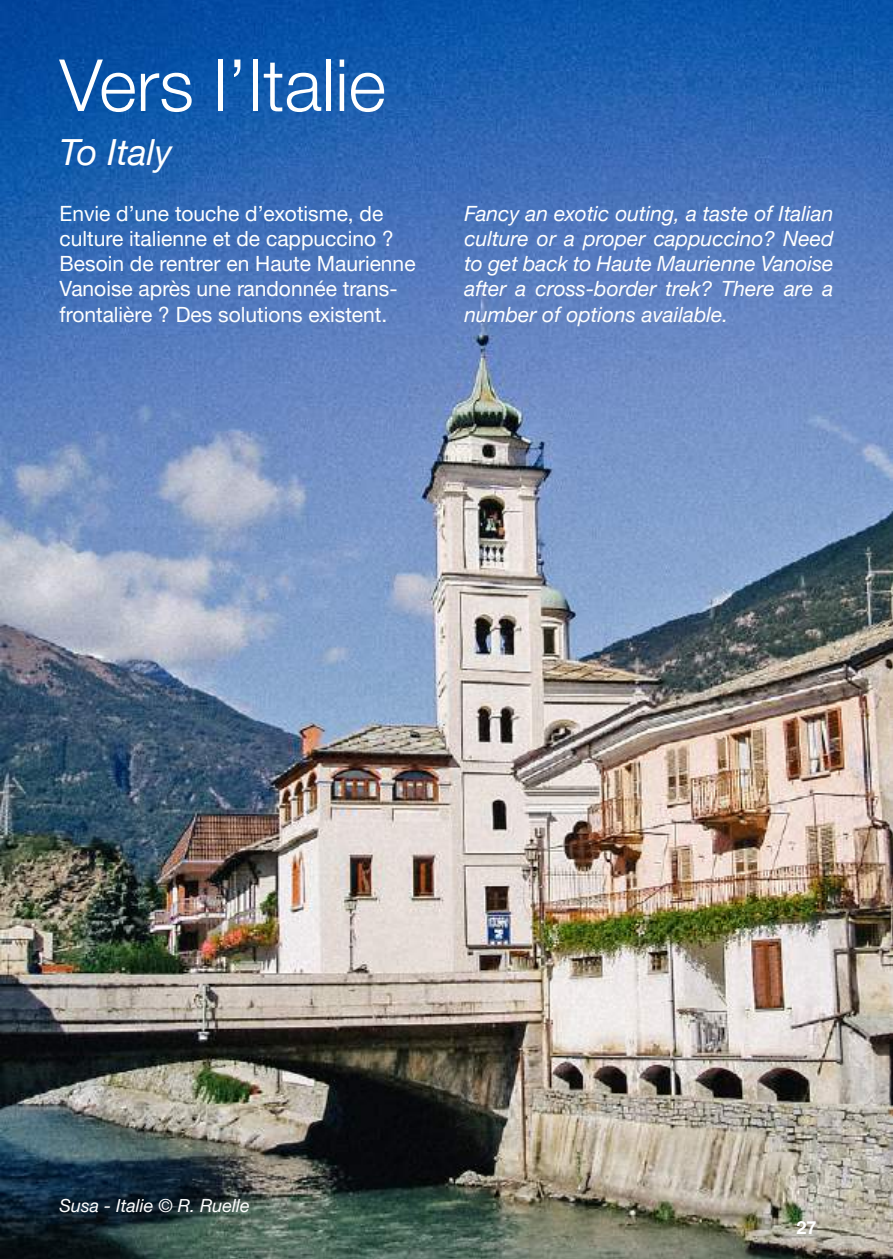
<style>
.page{position:relative;width:893px;height:1259px;background:#fff}
.page>*{position:absolute;margin:0;border:0;box-sizing:border-box;transform-origin:0 0}
.t1{font:300 72px "Helvetica Neue LTW1 G";color:#fff}
.t2{font:italic 36px "Helvetica Neue LTW1 G";color:#fff}
.t3{font:italic 21px/25.2px "Helvetica Neue LTW1 G";color:#fff;text-align:justify}
.t4{font:21px/25.2px "Helvetica Neue LTW1 G";color:#fff}
.t5{font:italic 18px "Helvetica Neue LTW1 G";color:#fff}
.t6{font:700 18px "Helvetica Neue LTW1 G";color:#fff}
</style>
<div class="page">
<img style="left:0;top:0;width:893px;height:1259px">
<svg style="left:0;top:0;width:1px;height:181px"></svg>
<h1 class="t1" style="left:60px;top:41px;width:328px">Vers l’Italie</h1>
<h2 class="t2" style="left:60px;top:130px;width:114px">To Italy</h2>
<p class="t4" style="left:60px;top:200px;width:358px">Envie d’une touche d’exotisme, de culture italienne et de cappuccino ?<br>Besoin de rentrer en Haute Maurienne Vanoise après une randonnée trans&shy;frontalière ? Des solutions existent.</p>
<p class="t3" style="left:464px;top:200px;width:370px">Fancy an exotic outing, a taste of Italian culture or a proper cappuccino? Need to get back to Haute Maurienne Vanoise after a cross-border trek? There are a number of options available.</p>
<p class="t5" style="left:60px;top:1194px;width:192px">Susa - Italie © R. Ruelle</p>
<p class="t6" style="left:796px;top:1216px;width:22px">27</p>
</div>
